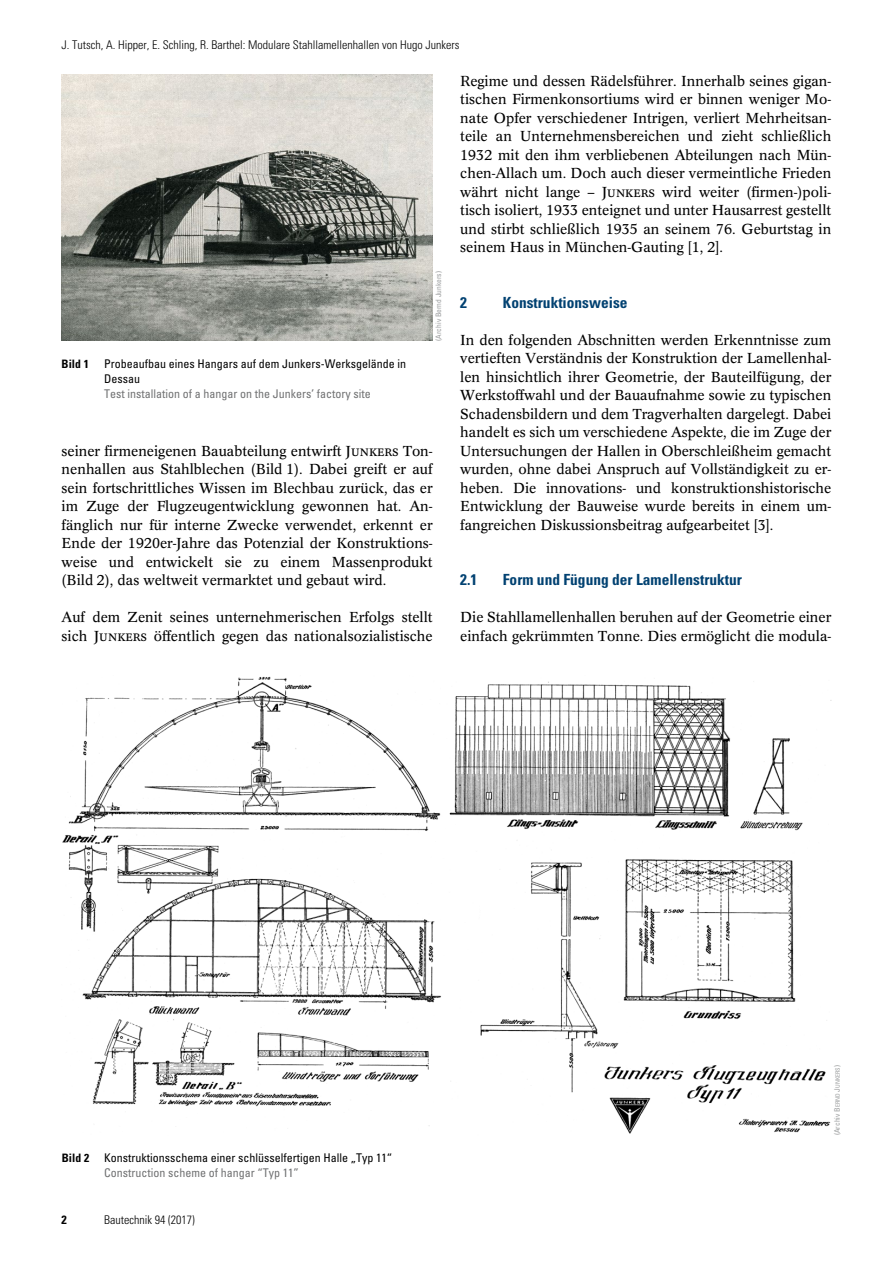
<style>
.page{position:relative;width:893px;height:1263px;background:#fff}
.page>*{position:absolute;margin:0;border:0;box-sizing:border-box;transform-origin:0 0}
.t1{font:700 condensed 15.3px "Univers LT Std";color:#004171}
.t2{font:14.25px/18.5px "Concorde BQ";color:#000;text-align:justify}
.t3{font:condensed 12px/15px "Univers LT Std";color:#000}
.t4{font:300 condensed 12px "Univers LT Std";color:#000}
.t5{font:condensed 12px "Univers LT Std";color:#707172}
.t6{font:700 condensed 12px "Univers LT Std";color:#000}
.t7{font:700 condensed 11.7px "Univers LT Std";color:#000}
.t8{font:condensed 7.5px "Univers LT Std";color:#9c9e9f}
.t9{font:6px "Univers LT Std Cn SC800";color:#9c9e9f}
.s1{font-family:"Univers LT Std";font-stretch:condensed;font-size:7.5px}
.s2{font-size:7.5px}
</style>
<div class="page">
<img style="left:62px;top:74px;width:371px;height:267px">
<img style="left:62px;top:676px;width:769px;height:458px">
<p class="t4" style="left:62px;top:38px;width:399px">J. Tutsch, A. Hipper, E. Schling, R. Barthel: Modulare Stahllamellenhallen von Hugo Junkers</p>
<p class="t7" style="left:62px;top:356px;width:29px">Bild 1</p>
<p class="t3" style="left:104px;top:356px;width:303px">Probeaufbau eines Hangars auf dem Junkers-Werksgelände in<br>Dessau</p>
<p class="t5" style="left:104px;top:386px;width:268px">Test installation of a hangar on the Junkers’ factory site</p>
<p class="t8" style="left:434px;top:341px;width:71px;rotate:-90deg">(Archiv Bernd Junkers)</p>
<p class="t2" style="left:62px;top:442px;width:373px">seiner firmeneigenen Bauabteilung entwirft Junkers Ton&shy;nenhallen aus Stahlblechen (Bild 1). Dabei greift er auf sein fortschrittliches Wissen im Blechbau zurück, das er im Zuge der Flugzeugentwicklung gewonnen hat. An&shy;fänglich nur für interne Zwecke verwendet, erkennt er Ende der 1920er-Jahre das Potenzial der Konstruktions&shy;weise und entwickelt sie zu einem Massenprodukt (Bild 2), das weltweit vermarktet und gebaut wird.</p>
<p class="t2" style="left:62px;top:608px;width:372px">Auf dem Zenit seines unternehmerischen Erfolgs stellt sich Junkers öffentlich gegen das nationalsozialistische</p>
<p class="t2" style="left:460px;top:72px;width:372px">Regime und dessen Rädelsführer. Innerhalb seines gigan&shy;tischen Firmenkonsortiums wird er binnen weniger Mo&shy;nate Opfer verschiedener Intrigen, verliert Mehrheitsan&shy;teile an Unternehmensbereichen und zieht schließlich 1932 mit den ihm verbliebenen Abteilungen nach Mün&shy;chen-Allach um. Doch auch dieser vermeintliche Frieden währt nicht lange – Junkers wird weiter (firmen-)poli&shy;tisch isoliert, 1933 enteignet und unter Hausarrest gestellt und stirbt schließlich 1935 an seinem 76. Geburtstag in seinem Haus in München-Gauting [1, 2].</p>
<p class="t1" style="left:460px;top:293px;width:8px">2</p>
<p class="t1" style="left:503px;top:293px;width:126px">Konstruktionsweise</p>
<p class="t2" style="left:460px;top:331px;width:373px">In den folgenden Abschnitten werden Erkenntnisse zum vertieften Verständnis der Konstruktion der Lamellenhal&shy;len hinsichtlich ihrer Geometrie, der Bauteilfügung, der Werkstoffwahl und der Bauaufnahme sowie zu typischen Schadensbildern und dem Tragverhalten dargelegt. Dabei handelt es sich um verschiedene Aspekte, die im Zuge der Untersuchungen der Hallen in Oberschleißheim gemacht wurden, ohne dabei Anspruch auf Vollständigkeit zu er&shy;heben. Die innovations- und konstruktionshistorische Entwicklung der Bauweise wurde bereits in einem um&shy;fangreichen Diskussionsbeitrag aufgearbeitet [3].</p>
<p class="t1" style="left:460px;top:570px;width:19px">2.1</p>
<p class="t1" style="left:503px;top:570px;width:241px">Form und Fügung der Lamellenstruktur</p>
<p class="t2" style="left:460px;top:608px;width:372px">Die Stahllamellenhallen beruhen auf der Geometrie einer einfach gekrümmten Tonne. Dies ermöglicht die modula-</p>
<p class="t7" style="left:62px;top:1151px;width:29px">Bild 2</p>
<p class="t3" style="left:104px;top:1150px;width:289px">Konstruktionsschema einer schlüsselfertigen Halle „Typ 11“</p>
<p class="t5" style="left:104px;top:1165px;width:196px">Construction scheme of hangar “Typ 11”</p>
<p class="t6" style="left:62px;top:1212px;width:7px">2</p>
<p class="t4" style="left:104px;top:1212px;width:92px">Bautechnik 94 (2017)</p>
<p class="t9" style="left:834px;top:1135px;width:72px;rotate:-90deg"><span class="s1">(Archiv</span> <span class="s2">B</span>ernd <span class="s2">J</span>unkers<span class="s1">)</span></p>
</div>
